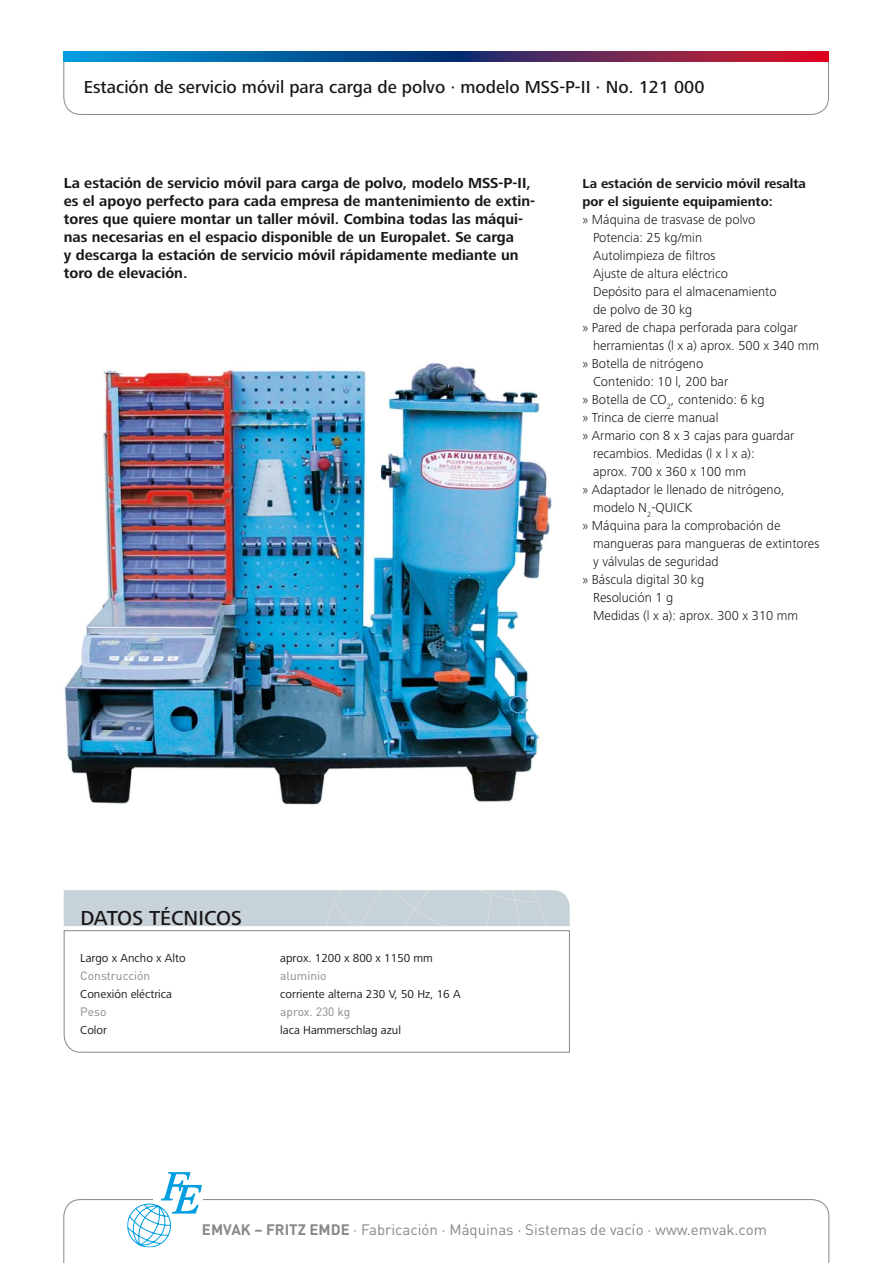
<style>
.page{position:relative;width:893px;height:1263px;background:#fff}
.page>*{position:absolute;margin:0;border:0;box-sizing:border-box;transform-origin:0 0}
.t1{font:500 21px "Frutiger Next LT";color:#1a171b}
.t2{font:500 18px "Frutiger Next LT";color:#1a171b}
.t3{font:700 15px/18px "Frutiger Next LT";color:#1a171b}
.t4{font:15px "DIN";color:#87888a}
.t5{font:300 13.5px "Frutiger Next LT";color:#1a171b}
.t6{font:700 13.5px/18px "Frutiger Next LT";color:#1a171b}
.t7{font:12px "Frutiger Next LT";color:#1a171b}
.t8{font:12px "DIN";color:#87888a}
.s1{font-weight:700}
</style>
<div class="page">
<svg style="left:63px;top:62px;width:766px;height:53px"></svg>
<svg style="left:63px;top:1199px;width:767px;height:64px"></svg>
<svg style="left:127px;top:1172px;width:76px;height:75px"></svg>
<svg style="left:63px;top:51px;width:766px;height:11px;background:#3c447a"></svg>
<img style="left:64px;top:362px;width:488px;height:443px">
<svg style="left:63px;top:930px;width:507px;height:123px"></svg>
<div style="left:64px;top:890px;width:506px;height:36px;background:#c8d3d9"></div>
<h2 class="t2" style="left:84px;top:77px;width:622px">Estación de servicio móvil para carga de polvo · modelo MSS-P-II · No. 121 000</h2>
<p class="t3" style="left:64px;top:174px;width:473px">La estación de servicio móvil para carga de polvo, modelo MSS-P-II, es el apoyo perfecto para cada empresa de mantenimiento de extin&shy;tores que quiere montar un taller móvil. Combina todas las máqui&shy;nas necesarias en el espacio disponible de un Europalet. Se carga<br>y descarga la estación de servicio móvil rápidamente mediante un toro de elevación.</p>
<p class="t6" style="left:583px;top:175px;width:225px">La estación de servicio móvil resalta por el siguiente equipamiento:</p>
<p class="t5" style="left:583px;top:212px;width:174px">» Máquina de trasvase de polvo</p>
<p class="t5" style="left:593px;top:230px;width:111px">Potencia: 25 kg/min</p>
<p class="t5" style="left:593px;top:248px;width:124px">Autolimpieza de filtros</p>
<p class="t5" style="left:593px;top:266px;width:137px">Ajuste de altura eléctrico</p>
<p class="t5" style="left:593px;top:284px;width:185px">Depósito para el almacenamiento</p>
<p class="t5" style="left:593px;top:302px;width:101px">de polvo de 30 kg</p>
<p class="t5" style="left:583px;top:320px;width:217px">» Pared de chapa perforada para colgar</p>
<p class="t5" style="left:593px;top:338px;width:228px">herramientas (l x a) aprox. 500 x 340 mm</p>
<p class="t5" style="left:583px;top:356px;width:122px">» Botella de nitrógeno</p>
<p class="t5" style="left:593px;top:374px;width:137px">Contenido: 10 l, 200 bar</p>
<p class="t5" style="left:583px;top:392px;width:183px">» Botella de CO<sub>2</sub>, contenido: 6 kg</p>
<p class="t5" style="left:583px;top:410px;width:137px">» Trinca de cierre manual</p>
<p class="t5" style="left:583px;top:428px;width:213px">» Armario con 8 x 3 cajas para guardar</p>
<p class="t5" style="left:593px;top:446px;width:163px">recambios. Medidas (l x l x a):</p>
<p class="t5" style="left:593px;top:464px;width:155px">aprox. 700 x 360 x 100 mm</p>
<p class="t5" style="left:583px;top:482px;width:204px">» Adaptador le llenado de nitrógeno,</p>
<p class="t5" style="left:593px;top:500px;width:101px">modelo N<sub>2</sub>-QUICK</p>
<p class="t5" style="left:583px;top:518px;width:199px">» Máquina para la comprobación de</p>
<p class="t5" style="left:593px;top:536px;width:228px">mangueras para mangueras de extintores</p>
<p class="t5" style="left:593px;top:554px;width:127px">y válvulas de seguridad</p>
<p class="t5" style="left:583px;top:572px;width:123px">» Báscula digital 30 kg</p>
<p class="t5" style="left:593px;top:590px;width:82px">Resolución 1 g</p>
<p class="t5" style="left:593px;top:608px;width:207px">Medidas (l x a): aprox. 300 x 310 mm</p>
<h1 class="t1" style="left:80px;top:906px;width:163px">DATOS TÉCNICOS</h1>
<p class="t7" style="left:80px;top:951px;width:107px">Largo x Ancho x Alto</p>
<p class="t7" style="left:280px;top:951px;width:154px">aprox. 1200 x 800 x 1150 mm</p>
<p class="t8" style="left:80px;top:968px;width:72px">Construcción</p>
<p class="t8" style="left:280px;top:968px;width:48px">aluminio</p>
<p class="t7" style="left:80px;top:987px;width:93px">Conexión eléctrica</p>
<p class="t7" style="left:280px;top:987px;width:182px">corriente alterna 230 V, 50 Hz, 16 A</p>
<p class="t8" style="left:80px;top:1004px;width:28px">Peso</p>
<p class="t8" style="left:280px;top:1004px;width:72px">aprox. 230 kg</p>
<p class="t7" style="left:80px;top:1023px;width:28px">Color</p>
<p class="t7" style="left:280px;top:1023px;width:122px">laca Hammerschlag azul</p>
<p class="t4" style="left:202px;top:1220px;width:566px"><span class="s1">EMVAK – FRITZ EMDE</span> · Fabricación · Máquinas · Sistemas de vacío · www.emvak.com</p>
</div>
